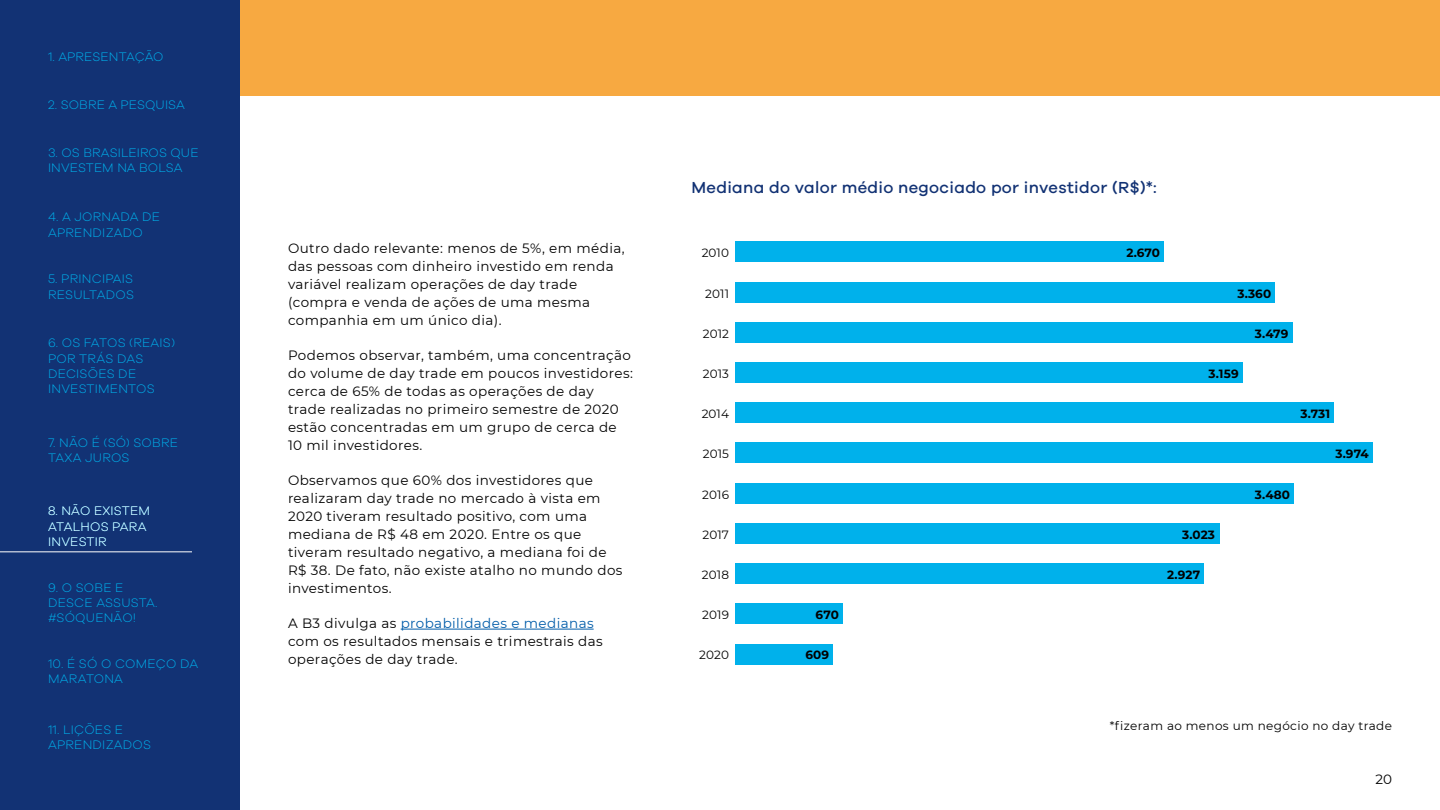
<style>
.page{position:relative;width:1440px;height:810px;background:#fff}
.page>*{position:absolute;margin:0;border:0;box-sizing:border-box;transform-origin:0 0}
.t1{font:500 16.5px "Galano Grotesque";letter-spacing:.02em;color:#123274}
.t2{font:13.5px/18px "Montserrat";letter-spacing:.03em;color:#000}
.t3{font:300 12.75px/15.3px "Galano Grotesque";letter-spacing:.02em;color:#00b1eb}
.t4{font:300 12.75px/15.3px "Galano Grotesque";letter-spacing:.02em;color:#fff}
.t5{font:700 12px "Montserrat";letter-spacing:.01em;color:#000}
.t6{font:12px "Montserrat";letter-spacing:.01em;color:#000}
.t7{font:12px "Montserrat";letter-spacing:.03em;color:#000}
.s1{color:#005ca9}
</style>
<div class="page">
<div style="left:0;top:0;width:240px;height:810px;background:#123274"></div>
<div style="left:735px;top:242px;width:429px;height:20px;background:#00b1eb"></div>
<div style="left:735px;top:282px;width:540px;height:20px;background:#00b1eb"></div>
<div style="left:735px;top:322px;width:557px;height:20px;background:#00b1eb"></div>
<div style="left:735px;top:363px;width:507px;height:20px;background:#00b1eb"></div>
<div style="left:735px;top:403px;width:599px;height:20px;background:#00b1eb"></div>
<div style="left:735px;top:443px;width:637px;height:20px;background:#00b1eb"></div>
<div style="left:735px;top:483px;width:559px;height:20px;background:#00b1eb"></div>
<div style="left:735px;top:523px;width:485px;height:20px;background:#00b1eb"></div>
<div style="left:735px;top:564px;width:469px;height:20px;background:#00b1eb"></div>
<div style="left:735px;top:604px;width:108px;height:20px;background:#00b1eb"></div>
<div style="left:735px;top:644px;width:98px;height:20px;background:#00b1eb"></div>
<hr style="left:401px;top:629px;width:193px;height:1px;background:#005ca9">
<hr style="left:0;top:551px;width:192px;height:1px;background:#fff">
<div style="left:240px;top:0;width:1200px;height:96px;background:#f7a941"></div>
<p class="t3" style="left:48px;top:49px;width:117px">1. APRESENTAÇÃO</p>
<p class="t3" style="left:48px;top:97px;width:139px">2. SOBRE A PESQUISA</p>
<p class="t3" style="left:48px;top:145px;width:152px">3. OS BRASILEIROS QUE<br>INVESTEM NA BOLSA</p>
<p class="t3" style="left:48px;top:209px;width:114px">4. A JORNADA DE<br>APRENDIZADO</p>
<p class="t3" style="left:48px;top:271px;width:88px">5. PRINCIPAIS<br>RESULTADOS</p>
<p class="t3" style="left:48px;top:335px;width:129px">6. OS FATOS (REAIS)<br>POR TRÁS DAS<br>DECISÕES DE<br>INVESTIMENTOS</p>
<p class="t3" style="left:48px;top:435px;width:131px">7. NÃO É (SÓ) SOBRE<br>TAXA JUROS</p>
<p class="t4" style="left:48px;top:503px;width:104px">8. NÃO EXISTEM<br>ATALHOS PARA<br>INVESTIR</p>
<p class="t3" style="left:48px;top:579px;width:111px">9. O SOBE E<br>DESCE ASSUSTA. #SÓQUENÃO!</p>
<p class="t3" style="left:48px;top:656px;width:152px">10. É SÓ O COMEÇO DA<br>MARATONA</p>
<p class="t3" style="left:48px;top:722px;width:105px">11. LIÇÕES E<br>APRENDIZADOS</p>
<p class="t2" style="left:288px;top:239px;width:338px">Outro dado relevante: menos de 5%, em média, das pessoas com dinheiro investido em renda variável realizam operações de day trade (compra e venda de ações de uma mesma companhia em um único dia).</p>
<p class="t2" style="left:288px;top:346px;width:346px">Podemos observar, também, uma concentração do volume de day trade em poucos investidores: cerca de 65% de todas as operações de day trade realizadas no primeiro semestre de 2020 estão concentradas em um grupo de cerca de 10 mil investidores.</p>
<p class="t2" style="left:288px;top:471px;width:336px">Observamos que 60% dos investidores que realizaram day trade no mercado à vista em 2020 tiveram resultado positivo, com uma mediana de R$ 48 em 2020. Entre os que tiveram resultado negativo, a mediana foi de R$ 38. De fato, não existe atalho no mundo dos investimentos.</p>
<p class="t2" style="left:288px;top:614px;width:316px">A B3 divulga as <span class="s1">probabilidades e medianas </span>com os resultados mensais e trimestrais das operações de day trade.</p>
<p class="t1" style="left:692px;top:178px;width:467px">Mediana do valor médio negociado por investidor (R$)*:</p>
<p class="t6" style="left:702px;top:245px;width:29px">2010</p>
<p class="t6" style="left:705px;top:285px;width:25px">2011</p>
<p class="t6" style="left:703px;top:325px;width:28px">2012</p>
<p class="t6" style="left:703px;top:365px;width:28px">2013</p>
<p class="t6" style="left:702px;top:406px;width:29px">2014</p>
<p class="t6" style="left:703px;top:446px;width:28px">2015</p>
<p class="t6" style="left:702px;top:486px;width:28px">2016</p>
<p class="t6" style="left:703px;top:526px;width:28px">2017</p>
<p class="t6" style="left:702px;top:566px;width:29px">2018</p>
<p class="t6" style="left:702px;top:607px;width:28px">2019</p>
<p class="t6" style="left:699px;top:647px;width:31px">2020</p>
<p class="t5" style="left:816px;top:606px;width:25px">670</p>
<p class="t5" style="left:806px;top:647px;width:25px">609</p>
<p class="t5" style="left:1126px;top:244px;width:35px">2.670</p>
<p class="t5" style="left:1237px;top:285px;width:35px">3.360</p>
<p class="t5" style="left:1255px;top:325px;width:35px">3.479</p>
<p class="t5" style="left:1209px;top:365px;width:32px">3.159</p>
<p class="t5" style="left:1182px;top:526px;width:34px">3.023</p>
<p class="t5" style="left:1167px;top:566px;width:34px">2.927</p>
<p class="t5" style="left:1301px;top:405px;width:31px">3.731</p>
<p class="t5" style="left:1336px;top:445px;width:35px">3.974</p>
<p class="t5" style="left:1255px;top:486px;width:37px">3.480</p>
<p class="t7" style="left:1110px;top:717px;width:284px">*fizeram ao menos um negócio no day trade</p>
<p class="t2" style="left:1375px;top:769px;width:18px">20</p>
</div>
